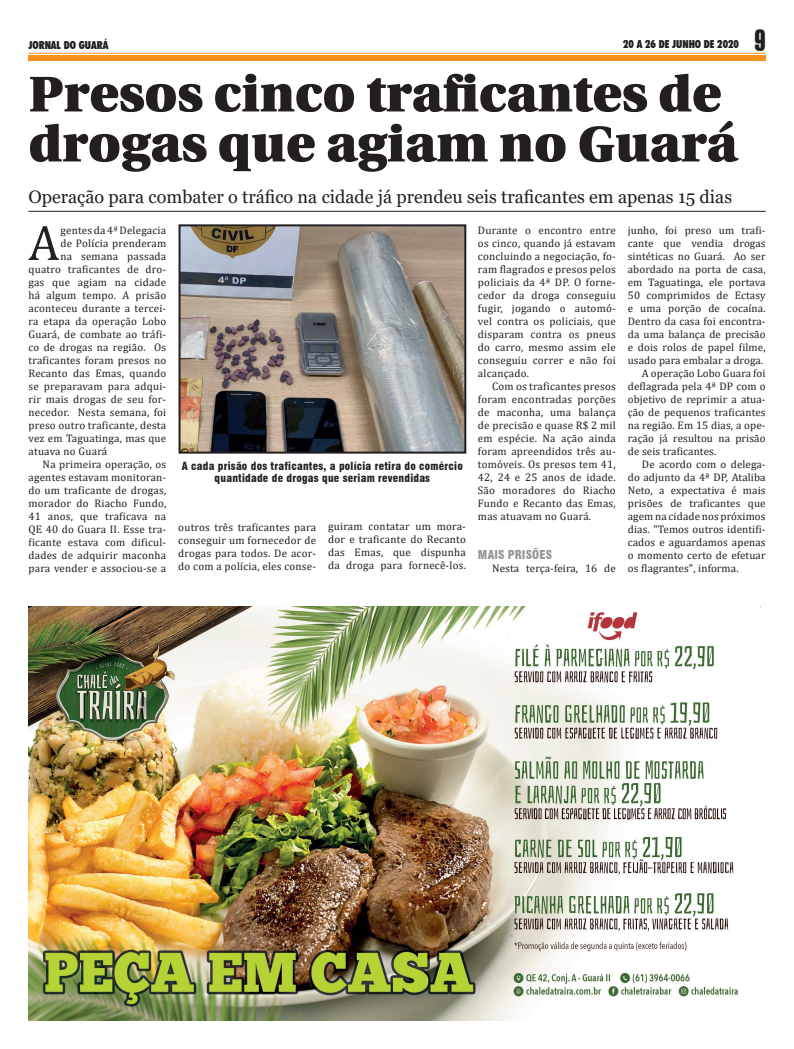
<style>
.page{position:relative;width:794px;height:1049px;background:#fff}
.page>*{position:absolute;margin:0;border:0;box-sizing:border-box;transform-origin:0 0}
.TITULO_de_Materia{font:900 50px/50px "Utopia";color:#231f20}
.Texto_Materia{font:50px "Cambria";color:#231f20}
.t1{font:29.6px "Swiss 911 BT Extra Compressed";color:#231f20}
.Sutian{font:18px "Georgia";color:#231f20}
.Entretítulo{font:900 condensed 12px "Swiss 721 BT";letter-spacing:.01em;color:#939598}
.Texto_Materia-2{font:11px/13px "Cambria";letter-spacing:.02em;color:#231f20;text-align:justify}
.Legendas{font:900 condensed 11px/12px "Swiss 721 BT";letter-spacing:.02em;color:#231f20;text-align:center}
.t2{font:900 condensed 11px "Futura BT";color:#231f20}
</style>
<div class="page">
<div style="left:28px;top:55px;width:737px;height:6px;background:#f7931d"></div>
<hr style="left:28px;top:53px;width:737px;height:1px;background:#f7931d">
<hr style="left:28px;top:211px;width:737px;height:1px;background:#231f20">
<img style="left:178px;top:224px;width:289px;height:230px">
<img style="left:28px;top:607px;width:733px;height:413px">
<p class="t2" style="left:28px;top:38px;width:82px">JORNAL DO GUARÁ</p>
<p class="t2" style="left:623px;top:37px;width:117px">20 A 26 DE JUNHO DE 2020</p>
<h2 class="t1" style="left:754px;top:24px;width:13px">9</h2>
<p class="TITULO_de_Materia" style="left:28px;top:70px;width:710px">Presos cinco traficantes de drogas que agiam no Guará</p>
<p class="Sutian" style="left:28px;top:185px;width:705px">Operação para combater o tráfico na cidade já prendeu seis traficantes em apenas 15 dias</p>
<p class="Texto_Materia" style="left:28px;top:213px;width:33px">A</p>
<p class="Texto_Materia-2" style="left:60px;top:224px;width:107px">gentes da 4ª Delegacia</p>
<p class="Texto_Materia-2" style="left:628px;top:224px;width:139px">junho, foi preso um trafi&shy;cante que vendia drogas sintéticas no Guará. Ao ser abordado na porta de casa, em Taguatinga, ele portava 50 comprimidos de Ectasy e uma porção de cocaína.<br>Dentro da casa foi encontra&shy;da uma balança de precisão e dois rolos de papel filme, usado para embalar a droga.</p>
<p class="Texto_Materia-2" style="left:628px;top:367px;width:139px;text-indent:14px">A operação Lobo Guara foi deflagrada pela 4ª DP com o objetivo de reprimir a atua&shy;ção de pequenos traficantes na região. Em 15 dias, a ope&shy;ração já resultou na prisão de seis traficantes.</p>
<p class="Texto_Materia-2" style="left:628px;top:458px;width:139px;text-indent:14px">De acordo com o delega&shy;do adjunto da 4ª DP, Ataliba Neto, a expectativa é mais prisões de traficantes que agem na cidade nos próximos dias. "Temos outros identifi&shy;cados e aguardamos apenas o momento certo de efetuar os flagrantes", informa.</p>
<p class="Texto_Materia-2" style="left:478px;top:224px;width:139px">Durante o encontro entre os cinco, quando já estavam concluindo a negociação, fo&shy;ram flagrados e presos pelos policiais da 4ª DP. O forne&shy;cedor da droga conseguiu fugir, jogando o automó&shy;vel contra os policiais, que disparam contra os pneus do carro, mesmo assim ele conseguiu correr e não foi alcançado.</p>
<p class="Texto_Materia-2" style="left:478px;top:380px;width:139px;text-indent:14px">Com os traficantes presos foram encontradas porções de maconha, uma balança de precisão e quase R$ 2 mil em espécie. Na ação ainda foram apreendidos três au&shy;tomóveis. Os presos tem 41, 42, 24 e 25 anos de idade.<br>São moradores do Riacho Fundo e Recanto das Emas, mas atuavam no Guará.</p>
<p class="Entretítulo" style="left:478px;top:547px;width:76px">MAIS PRISÕES</p>
<p class="Texto_Materia-2" style="left:492px;top:562px;width:125px">Nesta terça-feira, 16 de</p>
<p class="Texto_Materia-2" style="left:60px;top:237px;width:107px">de Polícia prenderam</p>
<p class="Texto_Materia-2" style="left:60px;top:250px;width:107px">na semana passada</p>
<p class="Texto_Materia-2" style="left:28px;top:263px;width:139px">quatro traficantes de dro-</p>
<p class="Texto_Materia-2" style="left:28px;top:276px;width:139px">gas que agiam na cidade</p>
<p class="Texto_Materia-2" style="left:28px;top:289px;width:139px">há algum tempo. A prisão</p>
<p class="Texto_Materia-2" style="left:28px;top:302px;width:139px">aconteceu durante a tercei-</p>
<p class="Texto_Materia-2" style="left:28px;top:315px;width:139px">ra etapa da operação Lobo</p>
<p class="Texto_Materia-2" style="left:28px;top:328px;width:139px">Guará, de combate ao tráfi-</p>
<p class="Texto_Materia-2" style="left:28px;top:341px;width:139px">co de drogas na região. Os</p>
<p class="Texto_Materia-2" style="left:28px;top:354px;width:139px">traficantes foram presos no</p>
<p class="Texto_Materia-2" style="left:28px;top:367px;width:139px">Recanto das Emas, quando</p>
<p class="Texto_Materia-2" style="left:28px;top:380px;width:139px">se preparavam para adqui-</p>
<p class="Texto_Materia-2" style="left:28px;top:393px;width:139px">rir mais drogas de seu for-</p>
<p class="Texto_Materia-2" style="left:28px;top:406px;width:139px">necedor. Nesta semana, foi</p>
<p class="Texto_Materia-2" style="left:28px;top:419px;width:139px">preso outro traficante, desta</p>
<p class="Texto_Materia-2" style="left:28px;top:432px;width:139px">vez em Taguatinga, mas que</p>
<p class="Texto_Materia-2" style="left:28px;top:445px;width:80px">atuava no Guará</p>
<p class="Texto_Materia-2" style="left:28px;top:458px;width:139px;text-indent:14px">Na primeira operação, os agentes estavam monitoran&shy;do um traficante de drogas, morador do Riacho Fundo, 41 anos, que traficava na QE 40 do Guara II. Esse tra&shy;ficante estava com dificul&shy;dades de adquirir maconha para vender e associou-se a</p>
<p class="Legendas" style="left:182px;top:460px;width:282px">A cada prisão dos traficantes, a polícia retira do comércio quantidade de drogas que seriam revendidas</p>
<p class="Texto_Materia-2" style="left:178px;top:520px;width:139px">outros três traficantes para conseguir um fornecedor de drogas para todos. De acor&shy;do com a polícia, eles conse-</p>
<p class="Texto_Materia-2" style="left:328px;top:519px;width:139px">guiram contatar um mora&shy;dor e traficante do Recanto das Emas, que dispunha da droga para fornecê-los.</p>
</div>
